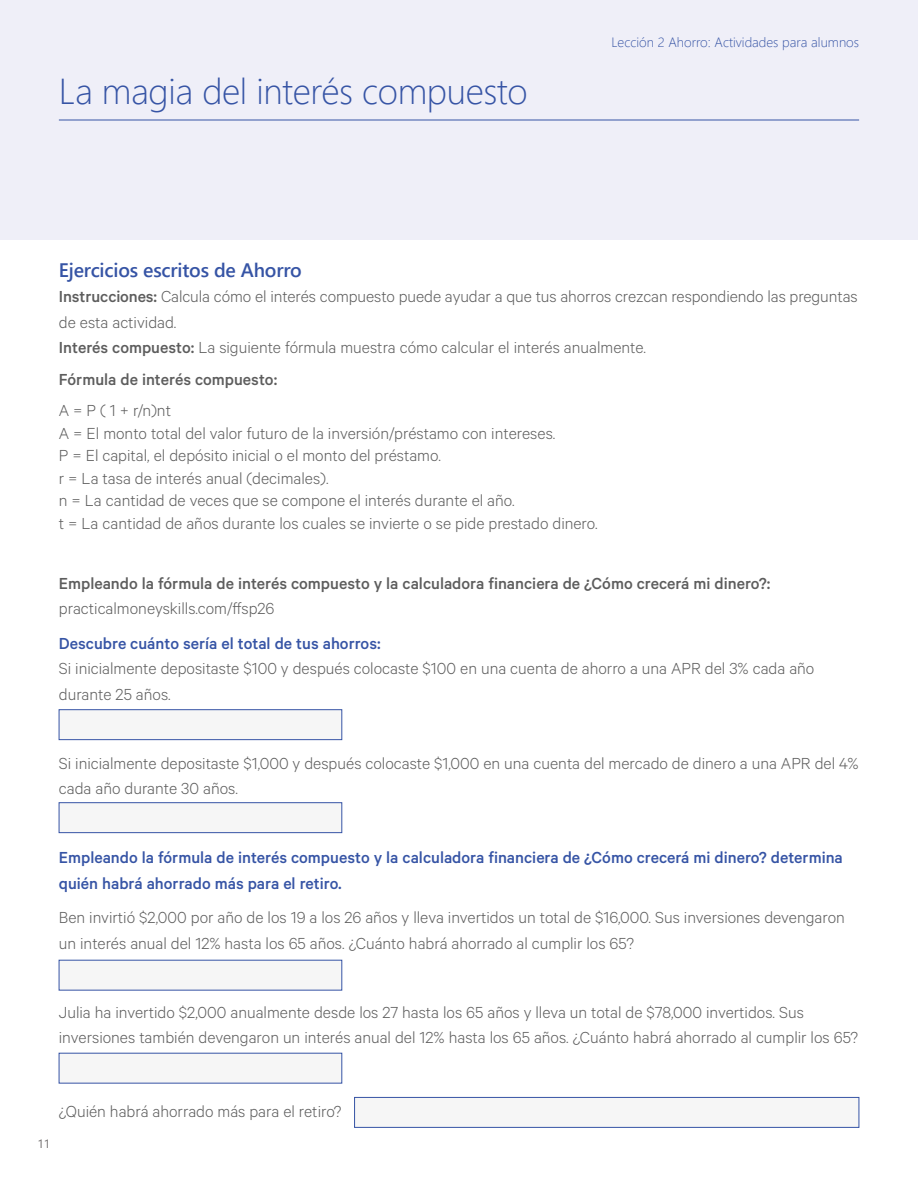
<style>
.page{position:relative;width:918px;height:1188px;background:#fff}
.page>*{position:absolute;margin:0;border:0;box-sizing:border-box;transform-origin:0 0}
.t1{font:300 36px "Segoe UI";letter-spacing:-.01em;color:#3654a5}
.t2{font:600 19.5px "Segoe UI";letter-spacing:-.01em;color:#3654a5}
.t3{font:300 18px/25.5px "Calibre";color:#5d5d5d}
.t4{font:500 18px/25.5px "Calibre";color:#3654a5}
.t5{font:500 18px "Calibre";color:#5d5d5d}
.t6{font:300 13.5px "Segoe UI";color:#3654a5}
.t7{font:12px "Segoe UI";color:#757272}
.s1{font-weight:500}
</style>
<div class="page">
<div style="left:0;top:0;width:918px;height:240px;background:#efeff8"></div>
<hr style="left:59px;top:120px;width:800px;height:1px;background:#3654a5">
<div style="left:59px;top:710px;width:283px;height:30px;background:#f6f6f6;border:1px solid #3654a5"></div>
<div style="left:59px;top:960px;width:283px;height:30px;background:#f6f6f6;border:1px solid #3654a5"></div>
<div style="left:59px;top:802px;width:283px;height:31px;background:#f6f6f6;border:1px solid #3654a5"></div>
<div style="left:59px;top:1053px;width:283px;height:30px;background:#f6f6f6;border:1px solid #3654a5"></div>
<div style="left:354px;top:1097px;width:505px;height:31px;background:#f6f6f6;border:1px solid #3654a5"></div>
<h1 class="t1" style="left:59px;top:64px;width:470px">La magia del interés compuesto</h1>
<p class="t6" style="left:611px;top:32px;width:249px">Lección 2 Ahorro: Actividades para alumnos</p>
<p class="t2" style="left:59px;top:255px;width:245px">Ejercicios escritos de Ahorro</p>
<p class="t3" style="left:59px;top:283px;width:800px"><span class="s1">Instrucciones:</span> Calcula cómo el interés compuesto puede ayudar a que tus ahorros crezcan respondiendo las preguntas de esta actividad.<br><span class="s1">Interés compuesto:</span> La siguiente fórmula muestra cómo calcular el interés anualmente.</p>
<p class="t5" style="left:59px;top:369px;width:220px">Fórmula de interés compuesto:</p>
<p class="t3" style="left:59px;top:399px;width:540px;line-height:22.5px">A = P ( 1 + r/n)nt<br>A = El monto total del valor futuro de la inversión/préstamo con intereses.<br>P = El capital, el depósito inicial o el monto del préstamo.<br>r = La tasa de interés anual (decimales).<br>n = La cantidad de veces que se compone el interés durante el año.<br>t = La cantidad de años durante los cuales se invierte o se pide prestado dinero.</p>
<p class="t5" style="left:59px;top:573px;width:713px">Empleando la fórmula de interés compuesto y la calculadora financiera de ¿Cómo crecerá mi dinero?:</p>
<p class="t3" style="left:59px;top:595px;width:217px">practicalmoneyskills.com/ffsp26</p>
<p class="t4" style="left:59px;top:630px;width:323px">Descubre cuánto sería el total de tus ahorros:</p>
<p class="t3" style="left:59px;top:655px;width:757px">Si inicialmente depositaste $100 y después colocaste $100 en una cuenta de ahorro a una APR del 3% cada año durante 25 años.</p>
<p class="t3" style="left:59px;top:750px;width:801px">Si inicialmente depositaste $1,000 y después colocaste $1,000 en una cuenta del mercado de dinero a una APR del 4% cada año durante 30 años.</p>
<p class="t4" style="left:59px;top:844px;width:786px">Empleando la fórmula de interés compuesto y la calculadora financiera de ¿Cómo crecerá mi dinero? determina quién habrá ahorrado más para el retiro.</p>
<p class="t3" style="left:59px;top:904px;width:788px">Ben invirtió $2,000 por año de los 19 a los 26 años y lleva invertidos un total de $16,000. Sus inversiones devengaron un interés anual del 12% hasta los 65 años. ¿Cuánto habrá ahorrado al cumplir los 65?</p>
<p class="t3" style="left:59px;top:999px;width:801px">Julia ha invertido $2,000 anualmente desde los 27 hasta los 65 años y lleva un total de $78,000 invertidos. Sus inversiones también devengaron un interés anual del 12% hasta los 65 años. ¿Cuánto habrá ahorrado al cumplir los 65?</p>
<p class="t7" style="left:38px;top:1135px;width:14px">11</p>
<p class="t3" style="left:59px;top:1098px;width:284px">¿Quién habrá ahorrado más para el retiro?</p>
</div>
